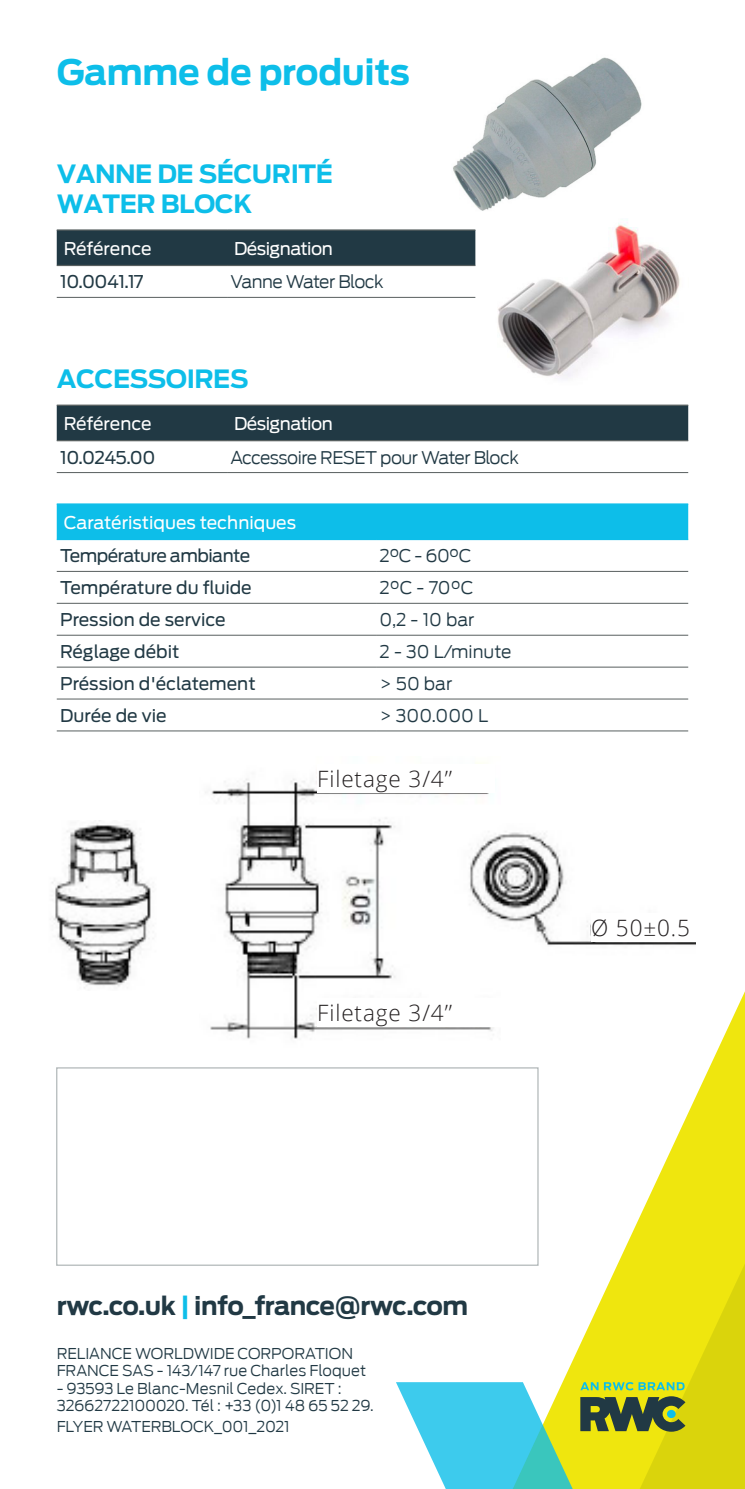
<style>
.page{position:relative;width:745px;height:1489px;background:#fff}
.page>*{position:absolute;margin:0;border:0;box-sizing:border-box;transform-origin:0 0}
.t1{font:700 35px "Antenna";letter-spacing:-.01em;color:#0dbee9}
.Paragraph_Style_2{font:700 25px/30px "Antenna";letter-spacing:-.02em;color:#0dbee9}
._00_Address_contact{font:700 25px "Antenna";letter-spacing:-.02em;color:#213944}
.t2{font:300 22.5px "Open Sans";letter-spacing:.04em;color:#231f20}
.t3{font:17.5px "Antenna";letter-spacing:-.01em;color:#213944}
.t4{font:300 17.5px "Antenna";letter-spacing:-.03em;color:#213944}
.t5{font:17.5px "Antenna";letter-spacing:-.02em;color:#fff}
.t6{font:17.5px "Antenna";color:#fff}
.t7{font:17.5px "Antenna";letter-spacing:-.03em;color:#213944}
.t8{font:300 17.5px "Antenna";color:#213944}
.t9{font:300 15px/17.5px "Antenna";letter-spacing:-.005em;color:#213944}
.s1{color:#0dbee9}
</style>
<div class="page">
<svg style="left:538px;top:993px;width:206px;height:191px"></svg>
<svg style="left:395px;top:1184px;width:349px;height:304px"></svg>
<img style="left:205px;top:762px;width:289px;height:277px">
<img style="left:444px;top:823px;width:250px;height:146px">
<img style="left:52px;top:820px;width:99px;height:168px">
<div style="left:57px;top:231px;width:409px;height:34px;background:#213944"></div>
<hr style="left:57px;top:229px;width:170px;height:2px;background:#585f5f">
<hr style="left:227px;top:229px;width:248px;height:2px;background:#585f5f">
<hr style="left:57px;top:265px;width:170px;height:1px;background:#585f5f">
<hr style="left:227px;top:265px;width:248px;height:1px;background:#585f5f">
<hr style="left:57px;top:297px;width:170px;height:1px;background:#585f5f">
<hr style="left:227px;top:297px;width:248px;height:1px;background:#585f5f">
<div style="left:57px;top:406px;width:630px;height:34px;background:#213944"></div>
<hr style="left:57px;top:404px;width:170px;height:2px;background:#585f5f">
<hr style="left:227px;top:404px;width:460px;height:2px;background:#585f5f">
<hr style="left:57px;top:440px;width:170px;height:1px;background:#585f5f">
<hr style="left:227px;top:440px;width:460px;height:1px;background:#585f5f">
<hr style="left:57px;top:472px;width:170px;height:1px;background:#585f5f">
<hr style="left:227px;top:472px;width:460px;height:1px;background:#585f5f">
<div style="left:57px;top:504px;width:630px;height:35px;background:#0dbee9"></div>
<hr style="left:57px;top:571px;width:319px;height:1px;background:#585f5f">
<hr style="left:376px;top:571px;width:311px;height:1px;background:#585f5f">
<hr style="left:57px;top:603px;width:319px;height:1px;background:#585f5f">
<hr style="left:376px;top:603px;width:311px;height:1px;background:#585f5f">
<hr style="left:57px;top:634px;width:319px;height:1px;background:#585f5f">
<hr style="left:376px;top:634px;width:311px;height:1px;background:#585f5f">
<hr style="left:57px;top:666px;width:319px;height:1px;background:#585f5f">
<hr style="left:376px;top:666px;width:311px;height:1px;background:#585f5f">
<hr style="left:57px;top:698px;width:319px;height:1px;background:#585f5f">
<hr style="left:376px;top:698px;width:311px;height:1px;background:#585f5f">
<hr style="left:57px;top:730px;width:319px;height:1px;background:#585f5f">
<hr style="left:376px;top:730px;width:311px;height:1px;background:#585f5f">
<hr style="left:57px;top:503px;width:319px;height:1px;background:#0dbee9">
<hr style="left:376px;top:503px;width:311px;height:1px;background:#0dbee9">
<hr style="left:57px;top:539px;width:319px;height:1px;background:#0dbee9">
<hr style="left:376px;top:539px;width:311px;height:1px;background:#0dbee9">
<img style="left:453px;top:57px;width:189px;height:154px">
<img style="left:466px;top:222px;width:214px;height:157px">
<div style="left:317px;top:764px;width:177px;height:28px;background:#fff"></div>
<div style="left:590px;top:913px;width:146px;height:28px;background:#fff"></div>
<div style="left:317px;top:998px;width:183px;height:28px;background:#fff"></div>
<div style="left:56px;top:1067px;width:482px;height:198px;border:1px solid #b2b8b9"></div>
<p class="t1" style="left:57px;top:51px;width:354px">Gamme de produits</p>
<p class="Paragraph_Style_2" style="left:57px;top:159px;width:277px">VANNE DE SÉCURITÉ<br>WATER BLOCK</p>
<p class="t5" style="left:64px;top:238px;width:89px">Référence</p>
<p class="t5" style="left:234px;top:238px;width:100px">Désignation</p>
<p class="t3" style="left:60px;top:271px;width:85px">10.0041.17</p>
<p class="t4" style="left:230px;top:272px;width:154px">Vanne Water Block</p>
<p class="Paragraph_Style_2" style="left:57px;top:364px;width:193px">ACCESSOIRES</p>
<p class="t5" style="left:64px;top:413px;width:89px">Référence</p>
<p class="t5" style="left:234px;top:413px;width:100px">Désignation</p>
<p class="t3" style="left:60px;top:447px;width:96px">10.0245.00</p>
<p class="t4" style="left:230px;top:447px;width:290px">Accessoire RESET pour Water Block</p>
<p class="t6" style="left:64px;top:512px;width:233px">Caratéristiques techniques</p>
<p class="t7" style="left:60px;top:545px;width:191px">Température ambiante</p>
<p class="t4" style="left:379px;top:546px;width:93px">2°C - 60°C</p>
<p class="t3" style="left:60px;top:577px;width:193px">Température du fluide</p>
<p class="t4" style="left:379px;top:578px;width:95px">2°C - 70°C</p>
<p class="t3" style="left:60px;top:609px;width:167px">Pression de service</p>
<p class="t4" style="left:379px;top:609px;width:96px">0,2 - 10 bar</p>
<p class="t3" style="left:60px;top:641px;width:121px">Réglage débit</p>
<p class="t8" style="left:379px;top:641px;width:133px">2 - 30 L/minute</p>
<p class="t3" style="left:60px;top:673px;width:197px">Préssion d'éclatement</p>
<p class="t4" style="left:379px;top:673px;width:74px">&gt; 50 bar</p>
<p class="t3" style="left:60px;top:705px;width:108px">Durée de vie</p>
<p class="t4" style="left:379px;top:705px;width:110px">&gt; 300.000 L</p>
<p class="t2" style="left:317px;top:763px;width:136px">Filetage 3/4’’</p>
<p class="t2" style="left:317px;top:997px;width:136px">Filetage 3/4’’</p>
<p class="t2" style="left:590px;top:912px;width:100px">Ø 50±0.5</p>
<p class="_00_Address_contact" style="left:57px;top:1291px;width:412px">rwc.co.uk <span class="s1">|</span> info_france@rwc.com</p>
<p class="t9" style="left:57px;top:1344px;width:311px">RELIANCE WORLDWIDE CORPORATION<br>FRANCE SAS - 143/147 rue Charles Floquet</p>
<p class="t9" style="left:57px;top:1379px;width:318px">- 93593 Le Blanc-Mesnil Cedex. SIRET :<br>32662722100020. Tél : +33 (0)1 48 65 52 29.</p>
<p class="t9" style="left:57px;top:1417px;width:234px">FLYER WATERBLOCK_001_2021</p>
</div>
